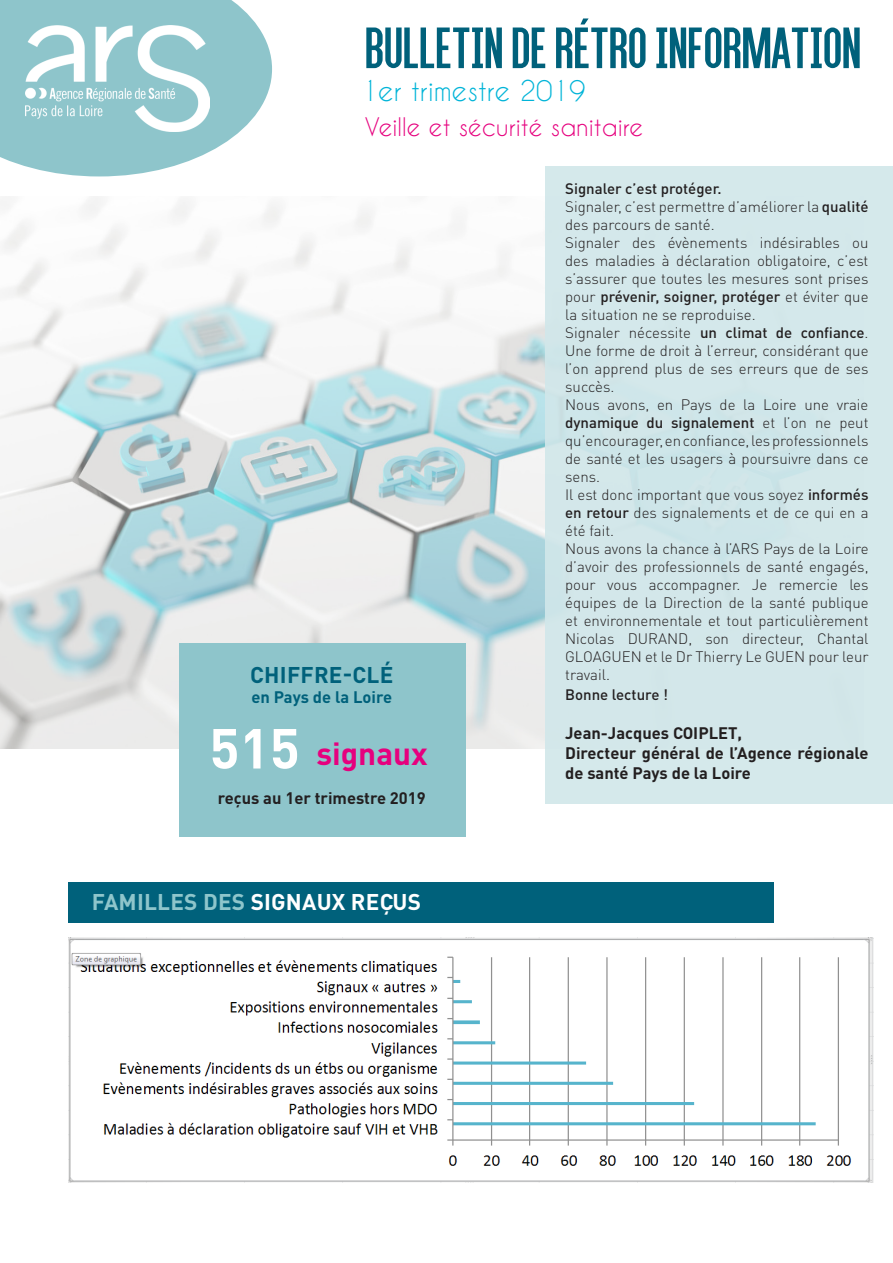
<style>
.page{position:relative;width:893px;height:1263px;background:#fff}
.page>*{position:absolute;margin:0;border:0;box-sizing:border-box;transform-origin:0 0}
.t1{font:61.65px "Alegre Sans";color:#00617b;scale:.9 1}
.Style_de_paragraphe{font:700 55.5px "DIN Pro";color:#fff}
.Style_de_paragraphe-2{font:700 31.5px "DIN Pro";color:#e6007e}
.t2{font:27px "Caviar Dreams";color:#01b4d8}
.t3{font:24px "Caviar Dreams";color:#e6007e}
.Style_de_paragraphe-3{font:700 22.5px "DIN Pro";letter-spacing:.01em;color:#fff}
.Style_de_paragraphe-4{font:700 22.5px "DIN Pro";letter-spacing:.01em;color:#00617b}
.Style_de_paragraphe-5{font:700 16.5px/19.8px "DIN Pro";color:#231f20}
.Style_de_paragraphe-6{font:700 16.5px "DIN Pro";color:#00617b}
.Style_de_paragraphe-7{font:300 15px/18px "DIN Pro";color:#231f20;text-align:justify}
.Style_de_paragraphe-8{font:500 15px "DIN Pro";color:#231f20}
.s1{color:#8ec5cb}
.s2{font-weight:500}
</style>
<div class="page">
<img style="left:0;top:197px;width:545px;height:551px">
<div style="left:545px;top:166px;width:348px;height:638px;background:#d1e7ea"></div>
<svg style="left:0;top:0;width:272px;height:176px;fill:#8ec5cb"></svg>
<img style="left:26px;top:26px;width:183px;height:105px">
<div style="left:179px;top:644px;width:287px;height:193px;background:#8ec5cb"></div>
<img style="left:68px;top:937px;width:805px;height:246px">
<div style="left:68px;top:882px;width:706px;height:41px;background:#00617b"></div>
<p class="t1" style="left:365px;top:11px;width:553px">BULLETIN DE RÉTRO INFORMATION</p>
<p class="t2" style="left:362px;top:74px;width:225px">1er trimestre 2019</p>
<p class="t3" style="left:365px;top:112px;width:280px">Veille et sécurité sanitaire</p>
<p class="Style_de_paragraphe-4" style="left:250px;top:659px;width:145px">CHIFFRE-CLÉ</p>
<p class="Style_de_paragraphe-6" style="left:251px;top:685px;width:142px">en Pays de la Loire</p>
<p class="Style_de_paragraphe" style="left:209px;top:711px;width:92px">515</p>
<p class="Style_de_paragraphe-2" style="left:316px;top:732px;width:113px">signaux</p>
<p class="Style_de_paragraphe-5" style="left:218px;top:788px;width:209px">reçus au 1er trimestre 2019</p>
<p class="Style_de_paragraphe-3" style="left:92px;top:886px;width:331px"><span class="s1">FAMILLES DES</span> SIGNAUX REÇUS</p>
<p class="Style_de_paragraphe-8" style="left:565px;top:178px;width:158px">Signaler c’est protéger.</p>
<p class="Style_de_paragraphe-7" style="left:565px;top:197px;width:305px">Signaler, c’est permettre d’améliorer la <span class="s2">qualité </span>des parcours de santé.</p>
<p class="Style_de_paragraphe-7" style="left:565px;top:233px;width:305px">Signaler des évènements indésirables ou des maladies à déclaration obligatoire, c’est s’assurer que toutes les mesures sont prises pour <span class="s2">prévenir, soigner, protéger</span> et éviter que la situation ne se reproduise.</p>
<p class="Style_de_paragraphe-7" style="left:565px;top:323px;width:305px">Signaler nécessite <span class="s2">un climat de confiance</span>.<br>Une forme de droit à l’erreur, considérant que l’on apprend plus de ses erreurs que de ses succès.</p>
<p class="Style_de_paragraphe-7" style="left:565px;top:395px;width:305px">Nous avons, en Pays de la Loire une vraie <span class="s2">dynamique du signalement</span> et l’on ne peut qu’encourager, en confiance, les professionnels de santé et les usagers à poursuivre dans ce sens.</p>
<p class="Style_de_paragraphe-7" style="left:565px;top:485px;width:305px">Il est donc important que vous soyez <span class="s2">informés en retour</span> des signalements et de ce qui en a été fait.</p>
<p class="Style_de_paragraphe-7" style="left:565px;top:539px;width:305px">Nous avons la chance à l’ARS Pays de la Loire d’avoir des professionnels de santé engagés, pour vous accompagner. Je remercie les équipes de la Direction de la santé publique et environnementale et tout particulièrement Nicolas DURAND, son directeur, Chantal GLOAGUEN et le Dr Thierry Le GUEN pour leur travail.</p>
<p class="Style_de_paragraphe-8" style="left:565px;top:684px;width:104px">Bonne lecture !</p>
<p class="Style_de_paragraphe-5" style="left:565px;top:723px;width:178px">Jean-Jacques COIPLET,</p>
<p class="Style_de_paragraphe-5" style="left:565px;top:743px;width:305px">Directeur général de l’Agence régionale de santé Pays de la Loire</p>
</div>
